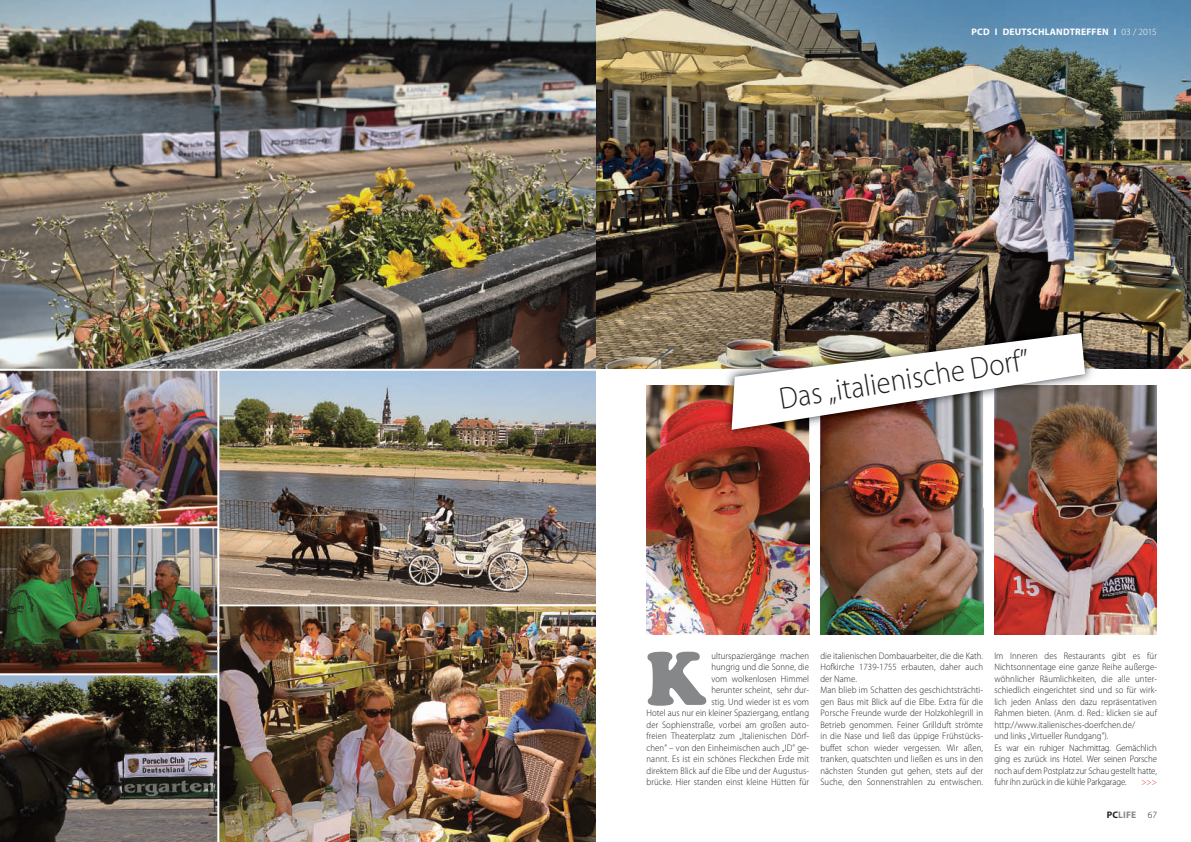
<style>
.page{position:relative;width:1191px;height:842px;background:#fff}
.page>*{position:absolute;margin:0;border:0;box-sizing:border-box;transform-origin:0 0}
.t1{font:74.7px "Cooper Black Std";color:#858789;scale:.92 1}
.t2{font:300 30.9px "Myriad Pro";color:#231f20;scale:.92 1}
.t3{font:300 9.5px/11.5px "Myriad Pro";letter-spacing:.01em;color:#231f20;scale:.92 1}
.t4{font:700 9.5px "Myriad Pro";letter-spacing:.02em;color:#fff}
.t5{font:700 9.5px "Myriad Pro";letter-spacing:.02em;color:#858789}
.t6{font:300 9.5px "Myriad Pro";color:#e52824;scale:.92 1}
.s1{font-weight:300}
.s2{color:#231f20}
.s3{font-weight:300;color:#231f20}
</style>
<div class="page">
<img style="left:218px;top:368px;width:377px;height:236px">
<img style="left:219px;top:606px;width:376px;height:236px">
<img style="left:0;top:1px;width:1190px;height:367px">
<img style="left:0;top:364px;width:218px;height:309px">
<img style="left:0;top:675px;width:217px;height:167px">
<img style="left:646px;top:386px;width:163px;height:248px">
<img style="left:994px;top:385px;width:163px;height:249px">
<img style="left:820px;top:511px;width:163px;height:123px">
<img style="left:720px;top:368px;width:378px;height:143px">
<img style="left:725px;top:236px;width:384px;height:132px">
<img style="left:707px;top:386px;width:102px;height:76px">
<img style="left:994px;top:385px;width:100px;height:142px">
<img style="left:820px;top:430px;width:163px;height:78px">
<img style="left:731px;top:333px;width:354px;height:97px">
<hr style="left:217px;top:370px;width:2px;height:472px;background:#fff">
<hr style="left:0;top:526px;width:218px;height:2px;background:#fff">
<hr style="left:0;top:369px;width:601px;height:2px;background:#fff">
<p class="t4" style="left:971px;top:27px;width:187px">PCD I DEUTSCHLANDTREFFEN I <span class="s1">03 / 2015</span></p>
<h2 class="t2" style="left:777px;top:382px;width:276px;rotate:-9deg">Das „italienische Dorf”</h2>
<h1 class="t1" style="left:646px;top:634px;width:66px">K</h1>
<p class="t3" style="left:646px;top:650px;width:178px;text-align:right">ulturspaziergänge machen<br>hungrig und die Sonne, die<br>vom wolkenlosen Himmel<br>herunter scheint, sehr dur-<br>stig. Und wieder ist es vom<br>Hotel aus nur ein kleiner Spaziergang, entlang der Sophienstraße, vorbei am großen auto&shy;freien Theaterplatz zum „Italienischen Dörf&shy;chen” – von den Einheimischen auch „ID” ge&shy;nannt. Es ist ein schönes Fleckchen Erde mit direktem Blick auf die Elbe und der Augustus&shy;brücke. Hier standen einst kleine Hütten für</p>
<p class="t3" style="left:820px;top:650px;width:178px">die italienischen Dombauarbeiter, die die Kath.<br>Hofkirche 1739-1755 erbauten, daher auch der Name.<br>Man blieb im Schatten des geschichtsträchti&shy;gen Baus mit Blick auf die Elbe. Extra für die Porsche Freunde wurde der Holzkohlegrill in Betrieb genommen. Feiner Grillduft strömte in die Nase und ließ das üppige Frühstücks&shy;buffet schon wieder vergessen. Wir aßen, tranken, quatschten und ließen es uns in den nächsten Stunden gut gehen, stets auf der Suche, den Sonnenstrahlen zu entwischen.</p>
<p class="t3" style="left:994px;top:650px;width:178px">Im Inneren des Restaurants gibt es für Nichtsonnentage eine ganze Reihe außerge&shy;wöhnlicher Räumlichkeiten, die alle unter&shy;schiedlich eingerichtet sind und so für wirk&shy;lich jeden Anlass den dazu repräsentativen Rahmen bieten. (Anm. d. Red.: klicken sie auf http://www.italienisches-doerfchen.de/<br>und links „Virtueller Rundgang”).<br>Es war ein ruhiger Nachmittag. Gemächlich ging es zurück ins Hotel. Wer seinen Porsche noch auf dem Postplatz zur Schau gestellt hatte, fuhr ihn zurück in die kühle Parkgarage.</p>
<p class="t6" style="left:1141px;top:777px;width:18px">&gt;&gt;&gt;</p>
<p class="t5" style="left:1106px;top:809px;width:52px"><span class="s2">PC</span>LIFE <span class="s3">67</span></p>
</div>
